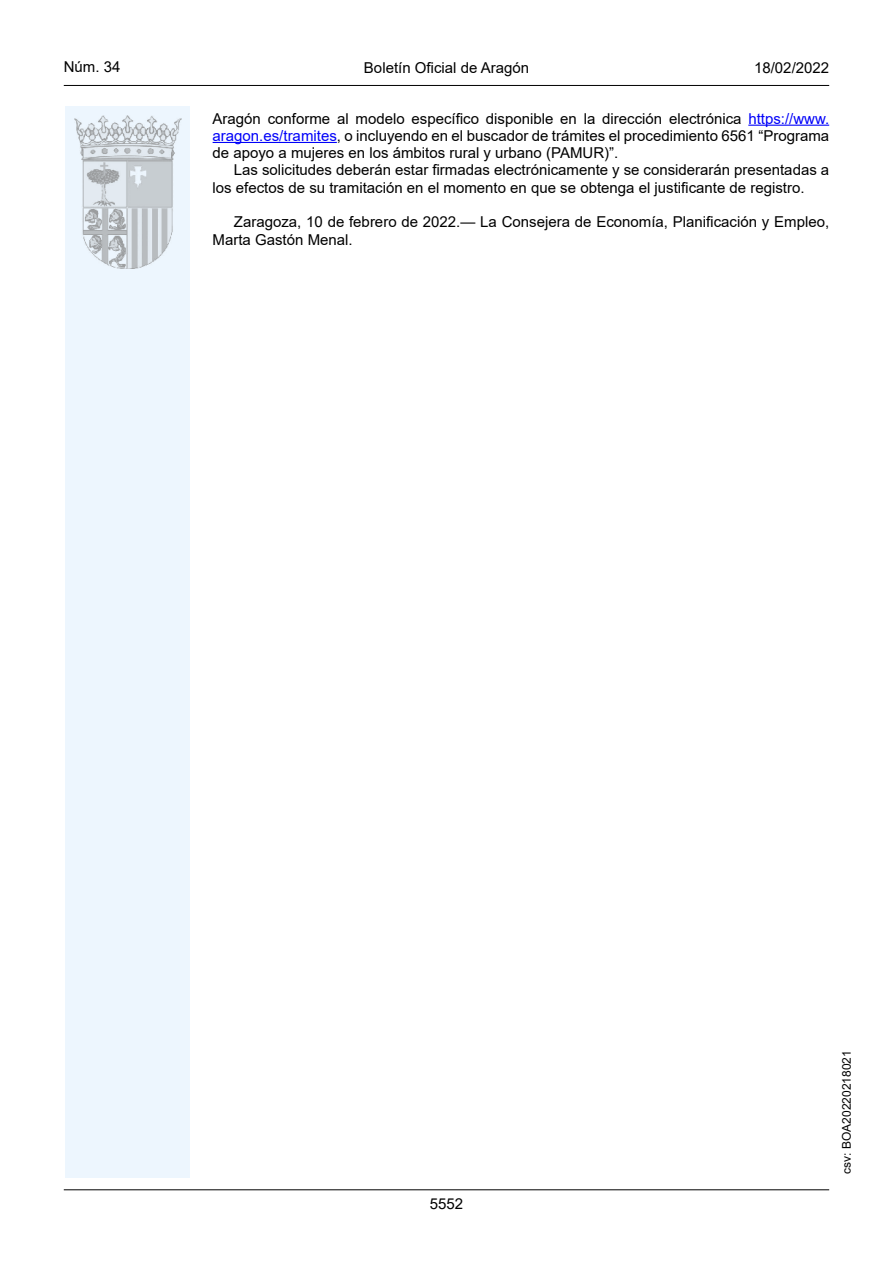
<style>
.page{position:relative;width:893px;height:1263px;background:#fff}
.page>*{position:absolute;margin:0;border:0;box-sizing:border-box;transform-origin:0 0}
.inicio_de_parrafo{font:15px/17.2px "Arial";color:#000}
.estilo_head-c{font:15px "Arial";color:#000}
.estilo_head-d{font:15px "Arial MT2";color:#000}
.estilo_head-i{font:15px "Arial MT2";color:#000}
.numero_pagina{font:15px "Arial MT2";color:#000}
.estilo_head-i-2{font:12px "Arial MT2";color:#000}
.s1{color:#0000fa}
</style>
<div class="page">
<div style="left:65px;top:106px;width:125px;height:1072px;background:#edf6fe"></div>
<img style="left:75px;top:115px;width:106px;height:153px">
<hr style="left:64px;top:85px;width:765px;height:1px;background:#000">
<hr style="left:64px;top:1189px;width:765px;height:1px;background:#000">
<hr style="left:748px;top:125px;width:81px;height:1px;background:#0000fa">
<hr style="left:213px;top:142px;width:124px;height:1px;background:#0000fa">
<p class="estilo_head-i" style="left:64px;top:57px;width:58px">Núm. 34</p>
<p class="estilo_head-c" style="left:364px;top:57px;width:167px">Boletín Oficial de Aragón</p>
<p class="estilo_head-d" style="left:754px;top:57px;width:77px">18/02/2022</p>
<p class="inicio_de_parrafo" style="left:213px;top:110px;width:618px;text-align:justify">Aragón conforme al modelo específico disponible en la dirección electrónica <span class="s1">https://www. aragon.es/tramites</span>, o incluyendo en el buscador de trámites el procedimiento 6561 “Programa de apoyo a mujeres en los ámbitos rural y urbano (PAMUR)”.</p>
<p class="inicio_de_parrafo" style="left:213px;top:161px;width:618px;text-indent:21px">Las solicitudes deberán estar firmadas electrónicamente y se considerarán presentadas a los efectos de su tramitación en el momento en que se obtenga el justificante de registro.</p>
<p class="inicio_de_parrafo" style="left:213px;top:213px;width:618px;text-indent:21px">Zaragoza, 10 de febrero de 2022.— La Consejera de Economía, Planificación y Empleo,<br>Marta Gastón Menal.</p>
<p class="numero_pagina" style="left:430px;top:1193px;width:35px">5552</p>
<p class="estilo_head-i-2" style="left:838px;top:1174px;width:125px;rotate:-90deg">csv: BOA20220218021</p>
</div>
